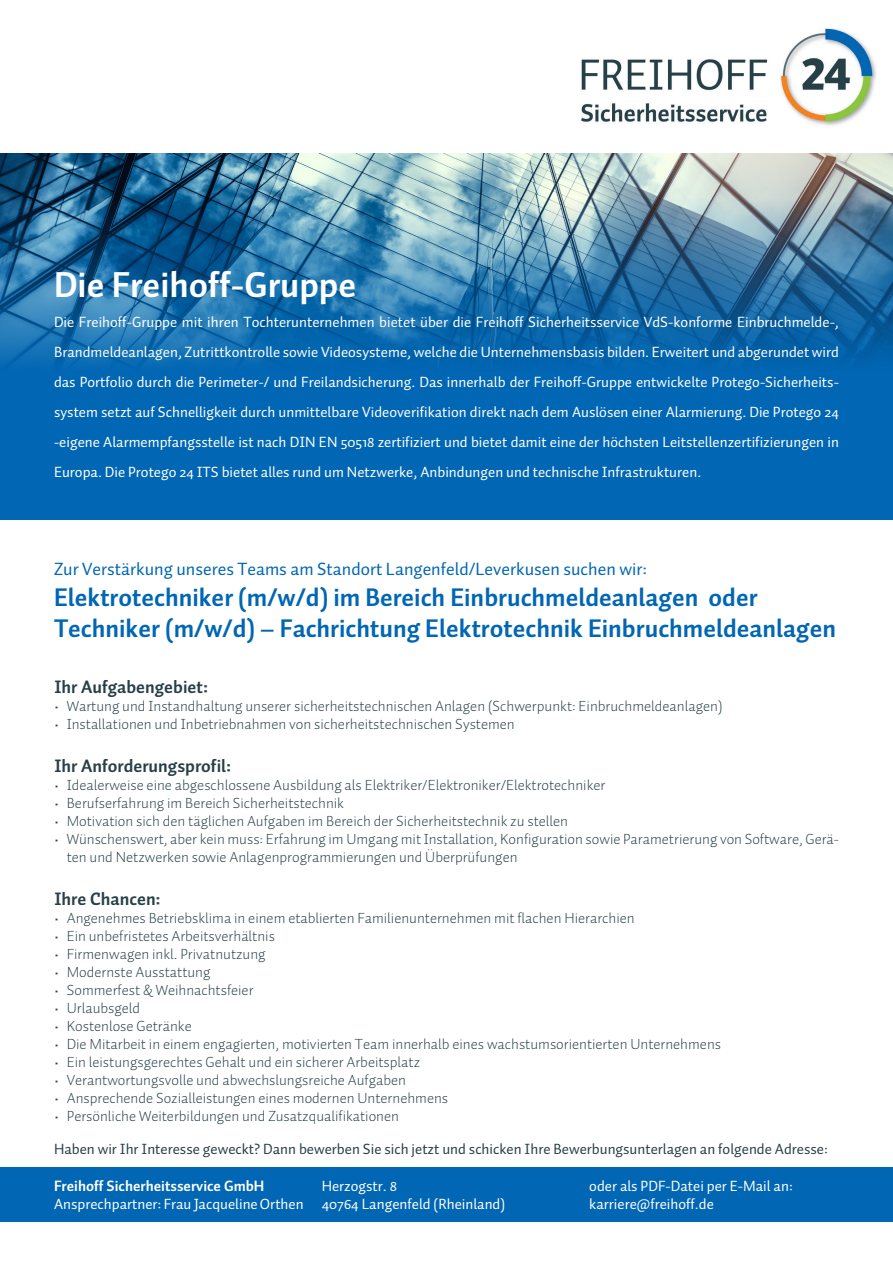
<style>
.page{position:relative;width:893px;height:1263px;background:#fff}
.page>*{position:absolute;margin:0;border:0;box-sizing:border-box;transform-origin:0 0}
.t1{font:700 36px "Auto 1";color:#fff}
.t2{font:700 25.5px "Auto 1";color:#0166b3}
.t3{font:18px "Auto 1";color:#0166b3}
.t4{font:700 18px "Auto 1";color:#274047}
.t5{font:300 15px/18px "Auto 1";color:#274047}
.t6{font:15px/30px "Auto 1";color:#fff;text-align:justify}
.t7{font:15px "Auto 1";color:#274047}
.t8{font:700 15px "Auto 1";color:#fff}
</style>
<div class="page">
<img style="left:581px;top:28px;width:296px;height:98px">
<svg style="left:0;top:154px;width:893px;height:365px;background:#2676ad"></svg>
<div style="left:0;top:1167px;width:893px;height:55px;background:#0166b3"></div>
<p class="t1" style="left:54px;top:262px;width:304px">Die Freihoff-Gruppe</p>
<p class="t6" style="left:54px;top:307px;width:786px">Die Freihoff-Gruppe mit ihren Tochterunternehmen bietet über die Freihoff Sicherheitsservice VdS-konforme Einbruchmelde-, Brandmeldeanlagen, Zutrittkontrolle sowie Videosysteme, welche die Unternehmensbasis bilden. Erweitert und abgerundet wird das Portfolio durch die Perimeter-/ und Freilandsicherung. Das innerhalb der Freihoff-Gruppe entwickelte Protego-Sicherheits&shy;system setzt auf Schnelligkeit durch unmittelbare Videoverifikation direkt nach dem Auslösen einer Alarmierung. Die Protego 24 -eigene Alarmempfangsstelle ist nach DIN EN 50518 zertifiziert und bietet damit eine der höchsten Leitstellenzertifizierungen in Europa. Die Protego 24 ITS bietet alles rund um Netzwerke, Anbindungen und technische Infrastrukturen.</p>
<p class="t3" style="left:54px;top:558px;width:595px">Zur Verstärkung unseres Teams am Standort Langenfeld/Leverkusen suchen wir:</p>
<p class="t2" style="left:54px;top:581px;width:705px">Elektrotechniker (m/w/d) im Bereich Einbruchmeldeanlagen oder</p>
<p class="t2" style="left:54px;top:612px;width:783px">Techniker (m/w/d) – Fachrichtung Elektrotechnik Einbruchmeldeanlagen</p>
<p class="t4" style="left:54px;top:675px;width:156px">Ihr Aufgabengebiet:</p>
<p class="t5" style="left:54px;top:696px;width:670px">• Wartung und Instandhaltung unserer sicherheitstechnischen Anlagen (Schwerpunkt: Einbruchmeldeanlagen)</p>
<p class="t5" style="left:54px;top:714px;width:462px">• Installationen und Inbetriebnahmen von sicherheitstechnischen Systemen</p>
<p class="t4" style="left:54px;top:754px;width:179px">Ihr Anforderungsprofil:</p>
<p class="t5" style="left:54px;top:776px;width:553px">• Idealerweise eine abgeschlossene Ausbildung als Elektriker/Elektroniker/Elektrotechniker</p>
<p class="t5" style="left:54px;top:794px;width:292px">• Berufserfahrung im Bereich Sicherheitstechnik</p>
<p class="t5" style="left:54px;top:812px;width:515px">• Motivation sich den täglichen Aufgaben im Bereich der Sicherheitstechnik zu stellen</p>
<p class="t5" style="left:67px;top:830px;width:774px;text-indent:-13px">• Wünschenswert, aber kein muss: Erfahrung im Umgang mit Installation, Konfiguration sowie Parametrierung von Software, Gerä&shy;ten und Netzwerken sowie Anlagenprogrammierungen und Überprüfungen</p>
<p class="t4" style="left:54px;top:888px;width:108px">Ihre Chancen:</p>
<p class="t5" style="left:54px;top:909px;width:582px">• Angenehmes Betriebsklima in einem etablierten Familienunternehmen mit flachen Hierarchien</p>
<p class="t5" style="left:54px;top:927px;width:222px">• Ein unbefristetes Arbeitsverhältnis</p>
<p class="t5" style="left:54px;top:945px;width:213px">• Firmenwagen inkl. Privatnutzung</p>
<p class="t5" style="left:54px;top:963px;width:158px">• Modernste Ausstattung</p>
<p class="t5" style="left:54px;top:981px;width:201px">• Sommerfest &amp; Weihnachtsfeier</p>
<p class="t5" style="left:54px;top:999px;width:88px">• Urlaubsgeld</p>
<p class="t5" style="left:54px;top:1017px;width:139px">• Kostenlose Getränke</p>
<p class="t5" style="left:54px;top:1035px;width:669px">• Die Mitarbeit in einem engagierten, motivierten Team innerhalb eines wachstumsorientierten Unternehmens</p>
<p class="t5" style="left:54px;top:1053px;width:368px">• Ein leistungsgerechtes Gehalt und ein sicherer Arbeitsplatz</p>
<p class="t5" style="left:54px;top:1071px;width:354px">• Verantwortungsvolle und abwechslungsreiche Aufgaben</p>
<p class="t5" style="left:54px;top:1089px;width:396px">• Ansprechende Sozialleistungen eines modernen Unternehmens</p>
<p class="t5" style="left:54px;top:1107px;width:347px">• Persönliche Weiterbildungen und Zusatzqualifikationen</p>
<p class="t7" style="left:54px;top:1140px;width:775px">Haben wir Ihr Interesse geweckt? Dann bewerben Sie sich jetzt und schicken Ihre Bewerbungsunterlagen an folgende Adresse:</p>
<p class="t8" style="left:54px;top:1176px;width:212px">Freihoff Sicherheitsservice GmbH</p>
<p class="t6" style="left:54px;top:1188px;width:251px">Ansprechpartner: Frau Jacqueline Orthen</p>
<p class="t6" style="left:589px;top:1170px;width:205px">oder als PDF-Datei per E-Mail an:</p>
<p class="t6" style="left:589px;top:1188px;width:126px">karriere@freihoff.de</p>
<p class="t6" style="left:322px;top:1170px;width:77px">Herzogstr. 8</p>
<p class="t6" style="left:322px;top:1188px;width:185px">40764 Langenfeld (Rheinland)</p>
</div>
